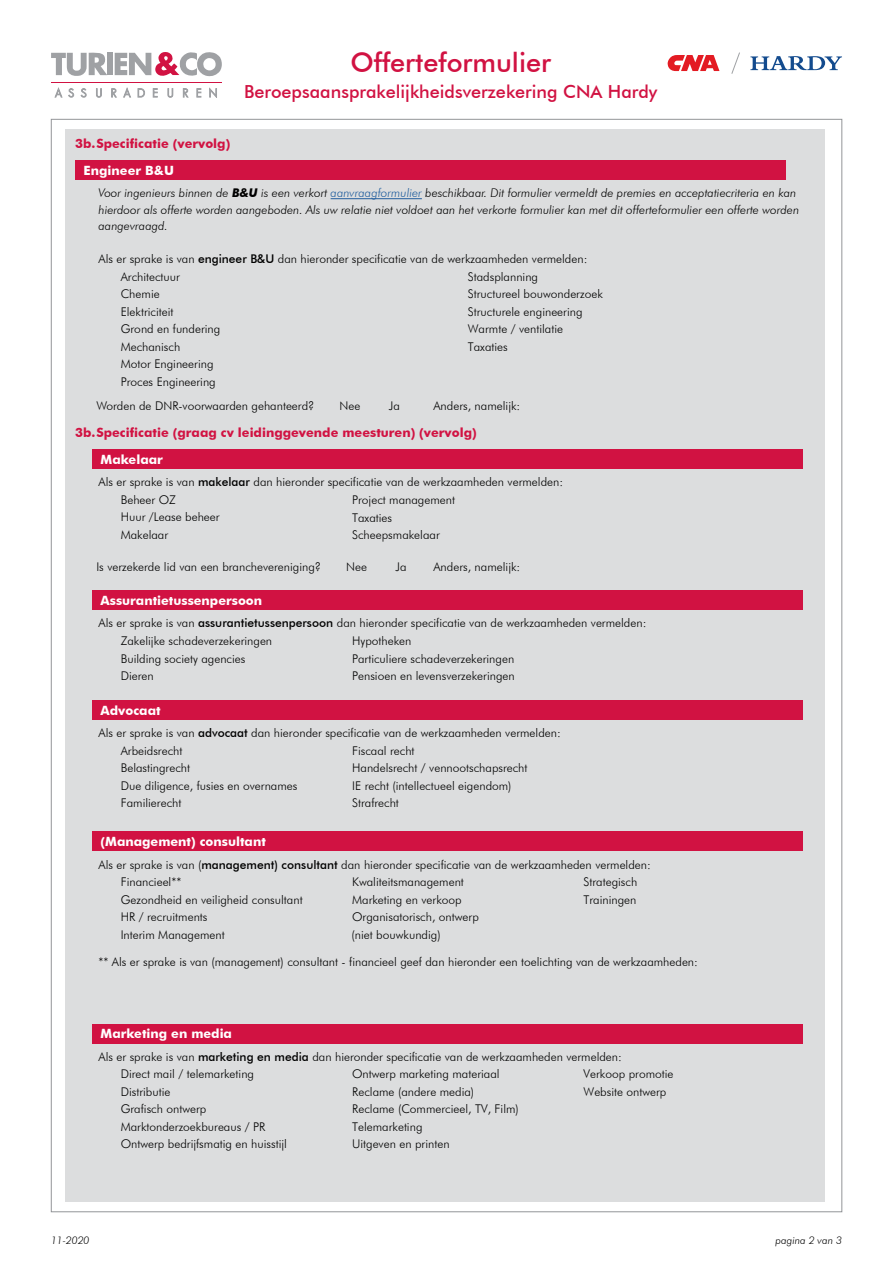
<style>
.page{position:relative;width:893px;height:1263px;background:#fff}
.page>*{position:absolute;margin:0;border:0;box-sizing:border-box;transform-origin:0 0}
.t1{font:500 27px "Futura BT";color:#d11242}
.t2{font:500 18px "Futura BT";color:#d11242}
.t3{font:700 12.75px "Futura BT";color:#fff}
.t4{font:700 12.75px "Futura BT";color:#d11242}
.t5{font:300 12px/17.5px "Futura BT";color:#000}
.t6{font:italic 300 12px/16.5px "Futura BT";color:#000}
.t7{font:italic 300 10.5px "Futura BT";color:#000}
.s1{font-weight:700}
.s2{color:#215e9e}
.s3{font-weight:500}
</style>
<div class="page">
<div style="left:65px;top:129px;width:760px;height:1072px;background:#dcddde"></div>
<div style="left:107px;top:53px;width:5px;height:22px;background:#9fa1a4"></div>
<svg style="left:115px;top:52px;width:107px;height:25px"></svg>
<svg style="left:51px;top:52px;width:56px;height:24px"></svg>
<svg style="left:55px;top:88px;width:7px;height:9px"></svg>
<svg style="left:68px;top:88px;width:6px;height:9px"></svg>
<svg style="left:81px;top:88px;width:5px;height:9px"></svg>
<svg style="left:96px;top:88px;width:6px;height:10px"></svg>
<svg style="left:111px;top:88px;width:6px;height:9px"></svg>
<svg style="left:123px;top:88px;width:8px;height:9px"></svg>
<svg style="left:138px;top:88px;width:7px;height:9px"></svg>
<svg style="left:153px;top:88px;width:5px;height:9px"></svg>
<svg style="left:168px;top:88px;width:5px;height:10px"></svg>
<svg style="left:183px;top:88px;width:5px;height:9px"></svg>
<svg style="left:197px;top:88px;width:4px;height:9px"></svg>
<svg style="left:209px;top:88px;width:8px;height:10px"></svg>
<hr style="left:51px;top:82px;width:171px;height:1px;background:#d11242">
<svg style="left:750px;top:56px;width:92px;height:14px"></svg>
<svg style="left:668px;top:55px;width:51px;height:16px"></svg>
<svg style="left:731px;top:52px;width:9px;height:22px"></svg>
<hr style="left:331px;top:198px;width:91px;height:1px;background:#215e9e">
<div style="left:75px;top:160px;width:710px;height:20px;background:#d11242"></div>
<div style="left:92px;top:449px;width:710px;height:20px;background:#d11242"></div>
<div style="left:92px;top:590px;width:710px;height:20px;background:#d11242"></div>
<div style="left:92px;top:700px;width:710px;height:20px;background:#d11242"></div>
<div style="left:92px;top:831px;width:710px;height:20px;background:#d11242"></div>
<div style="left:92px;top:1024px;width:710px;height:19px;background:#d11242"></div>
<h1 class="t1" style="left:350px;top:46px;width:202px">Offerteformulier</h1>
<h2 class="t2" style="left:244px;top:81px;width:415px">Beroepsaansprakelijkheidsverzekering CNA Hardy</h2>
<p class="t4" style="left:75px;top:136px;width:157px">3b.Specificatie (vervolg)</p>
<p class="t3" style="left:84px;top:163px;width:92px">Engineer B&amp;U</p>
<p class="t6" style="left:99px;top:185px;width:702px">Voor ingenieurs binnen de <span class="s1">B&amp;U</span> is een verkort <span class="s2">aanvraagformulier</span> beschikbaar. Dit formulier vermeldt de premies en acceptatiecriteria en kan hierdoor als offerte worden aangeboden. Als uw relatie niet voldoet aan het verkorte formulier kan met dit offerteformulier een offerte worden aangevraagd.</p>
<p class="t5" style="left:121px;top:250px;width:468px;text-indent:-22px">Als er sprake is van <span class="s3">engineer B&amp;U</span> dan hieronder specificatie van de werkzaamheden vermelden:<br>Architectuur<br>Chemie<br>Elektriciteit<br>Grond en fundering<br>Mechanisch<br>Motor Engineering<br>Proces Engineering</p>
<p class="t5" style="left:468px;top:268px;width:136px">Stadsplanning<br>Structureel bouwonderzoek<br>Structurele engineering<br>Warmte / ventilatie<br>Taxaties</p>
<p class="t5" style="left:96px;top:397px;width:219px">Worden de DNR-voorwaarden gehanteerd?</p>
<p class="t5" style="left:339px;top:397px;width:22px">Nee</p>
<p class="t5" style="left:389px;top:397px;width:12px">Ja</p>
<p class="t5" style="left:433px;top:397px;width:88px">Anders, namelijk:</p>
<p class="t4" style="left:75px;top:425px;width:403px">3b.Specificatie (graag cv leidinggevende meesturen) (vervolg)</p>
<p class="t3" style="left:101px;top:452px;width:64px">Makelaar</p>
<p class="t5" style="left:121px;top:473px;width:444px;text-indent:-22px">Als er sprake is van <span class="s3">makelaar</span> dan hieronder specificatie van de werkzaamheden vermelden:<br>Beheer OZ<br>Huur /Lease beheer<br>Makelaar</p>
<p class="t5" style="left:352px;top:491px;width:104px">Project management<br>Taxaties<br>Scheepsmakelaar</p>
<p class="t5" style="left:96px;top:557px;width:226px">Is verzekerde lid van een branchevereniging?</p>
<p class="t5" style="left:346px;top:557px;width:22px">Nee</p>
<p class="t5" style="left:396px;top:557px;width:12px">Ja</p>
<p class="t5" style="left:433px;top:557px;width:88px">Anders, namelijk:</p>
<p class="t3" style="left:101px;top:593px;width:163px">Assurantietussenpersoon</p>
<p class="t5" style="left:121px;top:614px;width:527px;text-indent:-22px">Als er sprake is van <span class="s3">assurantietussenpersoon</span> dan hieronder specificatie van de werkzaamheden vermelden:<br>Zakelijke schadeverzekeringen<br>Building society agencies<br>Dieren</p>
<p class="t5" style="left:352px;top:632px;width:164px">Hypotheken<br>Particuliere schadeverzekeringen<br>Pensioen en levensverzekeringen</p>
<p class="t3" style="left:101px;top:702px;width:61px">Advocaat</p>
<p class="t5" style="left:121px;top:724px;width:442px;text-indent:-22px">Als er sprake is van <span class="s3">advocaat</span> dan hieronder specificatie van de werkzaamheden vermelden:<br>Arbeidsrecht<br>Belastingrecht<br>Due diligence, fusies en overnames<br>Familierecht</p>
<p class="t5" style="left:352px;top:741px;width:177px">Fiscaal recht<br>Handelsrecht / vennootschapsrecht<br>IE recht (intellectueel eigendom)<br>Strafrecht</p>
<p class="t3" style="left:101px;top:834px;width:167px">(Management) consultant</p>
<p class="t5" style="left:121px;top:855px;width:532px;text-indent:-22px">Als er sprake is van (<span class="s3">management) consultant</span> dan hieronder specificatie van de werkzaamheden vermelden:<br>Financieel**<br>Gezondheid en veiligheid consultant<br>HR / recruitments<br>Interim Management</p>
<p class="t5" style="left:352px;top:873px;width:129px">Kwaliteitsmanagement<br>Marketing en verkoop<br>Organisatorisch, ontwerp (niet bouwkundig)</p>
<p class="t5" style="left:584px;top:873px;width:55px">Strategisch<br>Trainingen</p>
<p class="t5" style="left:98px;top:953px;width:601px">** Als er sprake is van (management) consultant - financieel geef dan hieronder een toelichting van de werkzaamheden:</p>
<p class="t3" style="left:101px;top:1026px;width:133px">Marketing en media</p>
<p class="t5" style="left:121px;top:1048px;width:503px;text-indent:-22px">Als er sprake is van <span class="s3">marketing en media</span> dan hieronder specificatie van de werkzaamheden vermelden:<br>Direct mail / telemarketing<br>Distributie<br>Grafisch ontwerp<br>Marktonderzoekbureaus / PR<br>Ontwerp bedrijfsmatig en huisstijl</p>
<p class="t5" style="left:352px;top:1065px;width:168px">Ontwerp marketing materiaal<br>Reclame (andere media)<br>Reclame (Commercieel, TV, Film)<br>Telemarketing<br>Uitgeven en printen</p>
<p class="t5" style="left:584px;top:1065px;width:92px">Verkoop promotie<br>Website ontwerp</p>
<p class="t7" style="left:51px;top:1234px;width:40px">11-2020</p>
<p class="t7" style="left:775px;top:1234px;width:68px">pagina 2 van 3</p>
</div>
